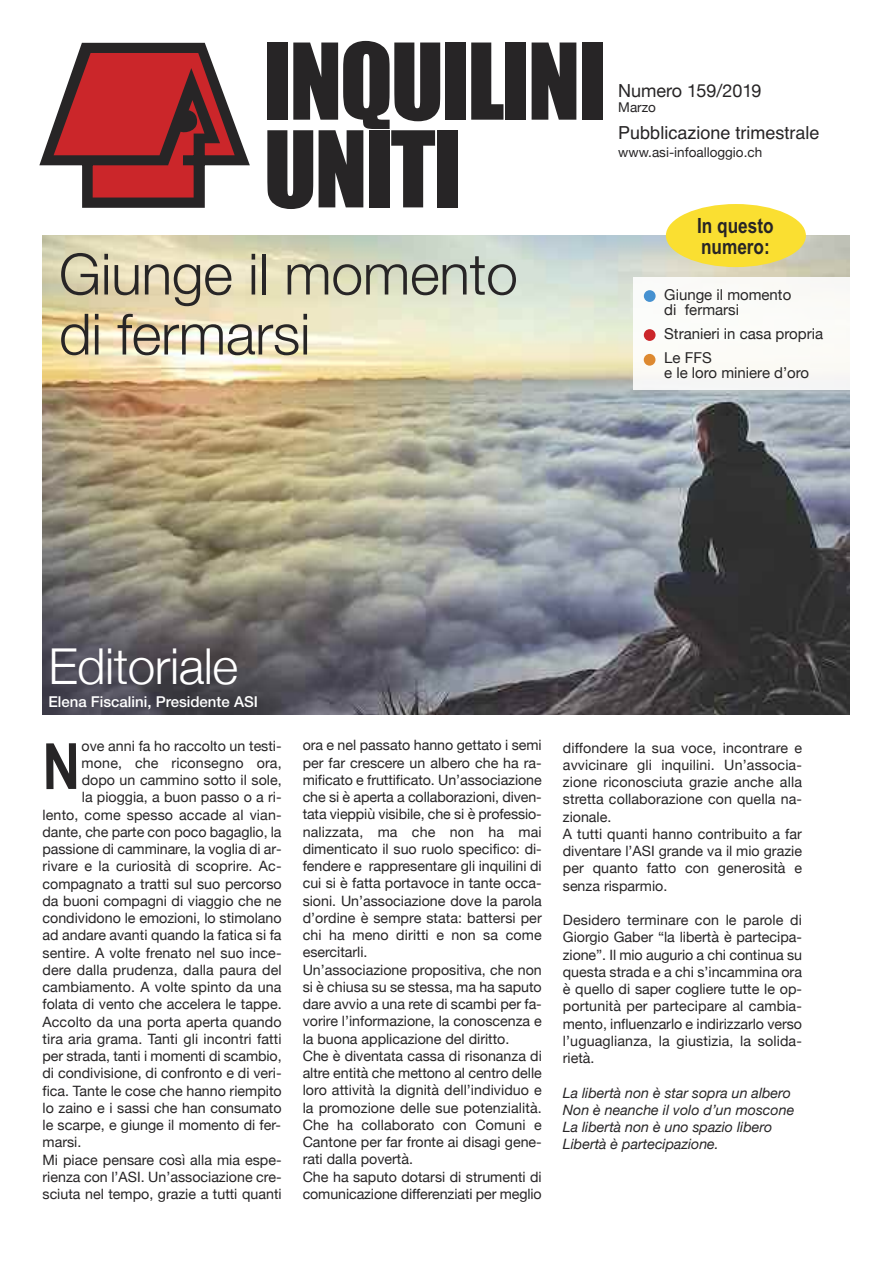
<style>
.page{position:relative;width:893px;height:1263px;background:#fff}
.page>*{position:absolute;margin:0;border:0;box-sizing:border-box;transform-origin:0 0}
.t1{font:97.65px/87.8px "Impact";letter-spacing:-.025em;color:#272526}
.t2{font:700 63.75px "Arial Narrow";color:#272526}
.t3{font:300 57px/60px "Helvetica Neue";letter-spacing:-.005em;color:#272526}
.t4{font:300 49.5px "Helvetica Neue";letter-spacing:-.01em;color:#fff}
.t5{font:700 21px/21px "Arial Narrow";color:#272526}
.t6{font:18px "Helvetica";color:#272526}
.t7{font:18px "Helvetica Neue";color:#272526}
.t8{font:15px/15px "Helvetica Neue";color:#272526}
.t9{font:500 15px "Helvetica Neue LT Std";color:#fff}
.t10{font:14.25px/17.2px "Helvetica Neue";color:#272526}
.t11{font:italic 14.25px/17.2px "Helvetica Neue";color:#272526}
.t12{font:13.5px "Helvetica Neue";color:#272526}
</style>
<div class="page">
<img style="left:43px;top:236px;width:806px;height:479px">
<div style="left:633px;top:277px;width:260px;height:112px;background:#fbfbf8"></div>
<div style="left:666px;top:204px;width:140px;height:63px;background:#fadf31;border-radius:50%"></div>
<div style="left:644px;top:329px;width:12px;height:12px;background:#cb262a;border-radius:50%"></div>
<div style="left:644px;top:290px;width:12px;height:12px;background:#4691d0;border-radius:50%"></div>
<div style="left:644px;top:354px;width:11px;height:12px;background:#dd8930;border-radius:50%"></div>
<svg style="left:39px;top:43px;width:211px;height:165px"></svg>
<h1 class="t1" style="left:264px;top:42px;width:344px">INQUILINI<br>UNITI</h1>
<h3 class="t3" style="left:59px;top:243px;width:460px">Giunge il momento di fermarsi</h3>
<p class="t7" style="left:618px;top:80px;width:145px">Numero 159/2019</p>
<p class="t12" style="left:618px;top:99px;width:39px">Marzo</p>
<p class="t6" style="left:618px;top:123px;width:203px">Pubblicazione trimestrale</p>
<p class="t12" style="left:618px;top:144px;width:145px">www.asi-infoalloggio.ch</p>
<h3 class="t5" style="left:697px;top:215px;width:78px">In questo numero:</h3>
<p class="t8" style="left:664px;top:287px;width:129px">Giunge il momento di fermarsi</p>
<p class="t8" style="left:664px;top:322px;width:160px;line-height:24px">Stranieri in casa propria<br>Le FFS</p>
<p class="t8" style="left:664px;top:365px;width:147px">e le loro miniere d’oro</p>
<h3 class="t4" style="left:48px;top:636px;width:191px">Editoriale</h3>
<p class="t9" style="left:48px;top:696px;width:211px">Elena Fiscalini, Presidente ASI</p>
<p class="t10" style="left:82px;top:737px;width:202px">ove anni fa ho raccolto un testi-</p>
<p class="t10" style="left:82px;top:754px;width:201px">mone, che riconsegno ora,</p>
<p class="t10" style="left:82px;top:771px;width:201px">dopo un cammino sotto il sole,</p>
<p class="t10" style="left:82px;top:788px;width:201px">la pioggia, a buon passo o a ri-</p>
<p class="t10" style="left:43px;top:806px;width:241px">lento, come spesso accade al vian-</p>
<p class="t10" style="left:43px;top:823px;width:241px">dante, che parte con poco bagaglio, la</p>
<p class="t10" style="left:43px;top:840px;width:241px">passione di camminare, la voglia di ar-</p>
<p class="t10" style="left:43px;top:857px;width:241px">rivare e la curiosità di scoprire. Ac-</p>
<p class="t10" style="left:43px;top:875px;width:241px">compagnato a tratti sul suo percorso</p>
<p class="t10" style="left:43px;top:892px;width:241px">da buoni compagni di viaggio che ne</p>
<p class="t10" style="left:43px;top:909px;width:241px">condividono le emozioni, lo stimolano</p>
<p class="t10" style="left:43px;top:926px;width:241px">ad andare avanti quando la fatica si fa</p>
<p class="t10" style="left:43px;top:944px;width:241px">sentire. A volte frenato nel suo ince-</p>
<p class="t10" style="left:43px;top:961px;width:241px">dere dalla prudenza, dalla paura del</p>
<p class="t10" style="left:43px;top:978px;width:241px">cambiamento. A volte spinto da una</p>
<p class="t10" style="left:43px;top:995px;width:241px">folata di vento che accelera le tappe.</p>
<p class="t10" style="left:43px;top:1013px;width:241px">Accolto da una porta aperta quando</p>
<p class="t10" style="left:43px;top:1030px;width:241px">tira aria grama. Tanti gli incontri fatti</p>
<p class="t10" style="left:43px;top:1047px;width:241px">per strada, tanti i momenti di scambio,</p>
<p class="t10" style="left:43px;top:1064px;width:241px">di condivisione, di confronto e di veri-</p>
<p class="t10" style="left:43px;top:1082px;width:241px">fica. Tante le cose che hanno riempito</p>
<p class="t10" style="left:43px;top:1099px;width:241px">lo zaino e i sassi che han consumato</p>
<p class="t10" style="left:43px;top:1116px;width:240px">le scarpe, e giunge il momento di fer-</p>
<p class="t10" style="left:43px;top:1133px;width:40px">marsi.</p>
<p class="t10" style="left:43px;top:1151px;width:241px">Mi piace pensare così alla mia espe-</p>
<p class="t10" style="left:43px;top:1168px;width:241px">rienza con l’ASI. Un’associazione cre-</p>
<p class="t10" style="left:43px;top:1185px;width:241px">sciuta nel tempo, grazie a tutti quanti</p>
<h2 class="t2" style="left:43px;top:730px;width:40px">N</h2>
<p class="t10" style="left:303px;top:736px;width:241px">ora e nel passato hanno gettato i semi per far crescere un albero che ha ra&shy;mificato e fruttificato. Un’associazione che si è aperta a collaborazioni, diven&shy;tata vieppiù visibile, che si è professio&shy;nalizzata, ma che non ha mai dimenticato il suo ruolo specifico: di&shy;fendere e rappresentare gli inquilini di cui si è fatta portavoce in tante occa&shy;sioni. Un’associazione dove la parola d’ordine è sempre stata: battersi per chi ha meno diritti e non sa come esercitarli.<br>Un’associazione propositiva, che non si è chiusa su se stessa, ma ha saputo dare avvio a una rete di scambi per fa&shy;vorire l’informazione, la conoscenza e la buona applicazione del diritto.<br>Che è diventata cassa di risonanza di altre entità che mettono al centro delle loro attività la dignità dell’individuo e la promozione delle sue potenzialità.<br>Che ha collaborato con Comuni e Cantone per far fronte ai disagi gene&shy;rati dalla povertà.<br>Che ha saputo dotarsi di strumenti di comunicazione differenziati per meglio</p>
<p class="t10" style="left:563px;top:739px;width:241px">diffondere la sua voce, incontrare e avvicinare gli inquilini. Un’associa&shy;zione riconosciuta grazie anche alla stretta collaborazione con quella na&shy;zionale.<br>A tutti quanti hanno contribuito a far diventare l’ASI grande va il mio grazie per quanto fatto con generosità e senza risparmio.</p>
<p class="t10" style="left:563px;top:911px;width:241px;text-align:justify">Desidero terminare con le parole di Giorgio Gaber “la libertà è partecipa&shy;zione”. Il mio augurio a chi continua su questa strada e a chi s’incammina ora è quello di saper cogliere tutte le op&shy;portunità per partecipare al cambia&shy;mento, influenzarlo e indirizzarlo verso l’uguaglianza, la giustizia, la solida&shy;rietà.</p>
<p class="t11" style="left:563px;top:1084px;width:233px">La libertà non è star sopra un albero<br>Non è neanche il volo d’un moscone<br>La libertà non è uno spazio libero<br>Libertà è partecipazione.</p>
</div>
